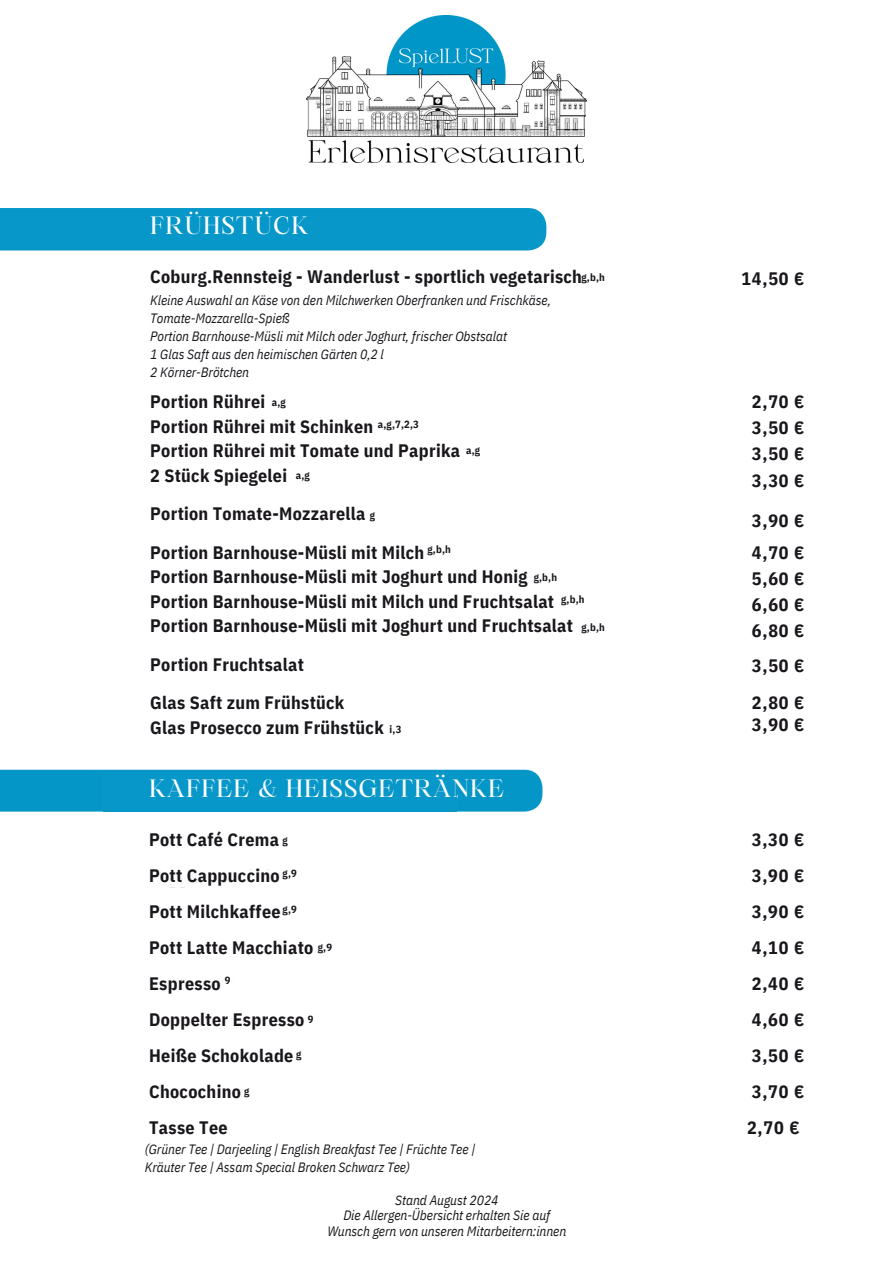
<style>
.page{position:relative;width:894px;height:1264px;background:#fff}
.page>*{position:absolute;margin:0;border:0;box-sizing:border-box;transform-origin:0 0}
.t1{font:24px "Maharlika";letter-spacing:.04em;color:#fff}
.t2{font:700 18px/36px "IBM Plex Sans Cond";letter-spacing:.015em;color:#1a171c}
.t3{font:italic 13.5px/18px "IBM Plex Sans Cond";letter-spacing:-.005em;color:#1a171c}
.t4{font:700 10.5px "IBM Plex Sans Cond";color:#1a171c}
</style>
<div class="page">
<img style="left:306px;top:15px;width:280px;height:148px">
<div style="left:0;top:208px;width:546px;height:42px;background:#0798c9"></div>
<div style="left:145px;top:209px;width:338px;height:37px;background:#0798c9"></div>
<img style="left:149px;top:869px;width:120px;height:19px">
<img style="left:0;top:769px;width:543px;height:43px">
<div style="left:103px;top:772px;width:353px;height:39px;background:#0798c9"></div>
<p class="t1" style="left:150px;top:216px;width:159px">FRÜHSTÜCK</p>
<h1 class="t2" style="left:150px;top:258px;width:433px">Coburg.Rennsteig - Wanderlust - sportlich vegetarisch</h1>
<h2 class="t3" style="left:150px;top:291px;width:402px">Kleine Auswahl an Käse von den Milchwerken Oberfranken und Frischkäse, Tomate-Mozzarella-Spieß<br>Portion Barnhouse-Müsli mit Milch oder Joghurt, frischer Obstsalat<br>1 Glas Saft aus den heimischen Gärten 0,2 l<br>2 Körner-Brötchen</h2>
<p class="t4" style="left:581px;top:270px;width:25px">g,b,h</p>
<h3 class="t2" style="left:150px;top:389px;width:311px;line-height:24.5px">Portion Rührei<br>Portion Rührei mit Schinken<br>Portion Rührei mit Tomate und Paprika<br>2 Stück Spiegelei</h3>
<h2 class="t2" style="left:150px;top:495px;width:217px">Portion Tomate-Mozzarella</h2>
<h2 class="t2" style="left:150px;top:539px;width:424px;line-height:24.5px">Portion Barnhouse-Müsli mit Milch<br>Portion Barnhouse-Müsli mit Joghurt und Honig Portion Barnhouse-Müsli mit Milch und Fruchtsalat Portion Barnhouse-Müsli mit Joghurt und Fruchtsalat</h2>
<h2 class="t2" style="left:150px;top:646px;width:155px">Portion Fruchtsalat</h2>
<h2 class="t2" style="left:150px;top:690px;width:235px;line-height:24.5px">Glas Saft zum Frühstück<br>Glas Prosecco zum Frühstück</h2>
<p class="t4" style="left:272px;top:395px;width:15px">a,g</p>
<p class="t4" style="left:378px;top:417px;width:42px">a,g,7,2,3</p>
<p class="t4" style="left:466px;top:443px;width:15px">a,g</p>
<p class="t4" style="left:296px;top:468px;width:15px">a,g</p>
<h3 class="t4" style="left:370px;top:508px;width:7px">g</h3>
<h3 class="t4" style="left:427px;top:542px;width:25px">g,b,h</h3>
<h2 class="t4" style="left:533px;top:570px;width:25px">g,b,h</h2>
<h2 class="t4" style="left:561px;top:592px;width:25px">g,b,h</h2>
<h2 class="t4" style="left:581px;top:620px;width:25px">g,b,h</h2>
<h2 class="t4" style="left:389px;top:722px;width:13px">i,3</h2>
<h1 class="t1" style="left:149px;top:778px;width:356px">KAFFEE &amp; HEISSGETRÄNKE</h1>
<p class="t2" style="left:741px;top:260px;width:64px">14,50 €</p>
<h2 class="t2" style="left:751px;top:383px;width:54px">2,70 €</h2>
<p class="t2" style="left:751px;top:409px;width:54px">3,50 €</p>
<p class="t2" style="left:751px;top:435px;width:54px">3,50 €</p>
<p class="t2" style="left:751px;top:462px;width:54px">3,30 €</p>
<p class="t2" style="left:751px;top:502px;width:54px">3,90 €</p>
<p class="t2" style="left:751px;top:534px;width:54px">4,70 €</p>
<p class="t2" style="left:751px;top:560px;width:54px">5,60 €</p>
<p class="t2" style="left:751px;top:586px;width:54px">6,60 €</p>
<p class="t2" style="left:751px;top:612px;width:54px">6,80 €</p>
<p class="t2" style="left:751px;top:647px;width:54px">3,50 €</p>
<p class="t2" style="left:751px;top:684px;width:54px">2,80 €</p>
<p class="t2" style="left:751px;top:705px;width:54px">3,90 €</p>
<p class="t2" style="left:149px;top:821px;width:166px">Pott Café Crema<br>Pott Cappuccino<br>Pott Milchkaffee<br>Pott Latte Macchiato<br>Espresso<br>Doppelter Espresso<br>Heiße Schokolade<br>Chocochino<br>Tasse Tee</p>
<p class="t2" style="left:746px;top:821px;width:59px;text-align:justify">3,30 € 3,90 € 3,90 € 4,10 € 2,40 € 4,60 € 3,50 € 3,70 € 2,70 €</p>
<p class="t3" style="left:145px;top:1139px;width:332px">(Grüner Tee | Darjeeling | English Breakfast Tee | Früchte Tee |<br>Kräuter Tee | Assam Special Broken Schwarz Tee)</p>
<h2 class="t4" style="left:282px;top:833px;width:7px">g</h2>
<h2 class="t4" style="left:282px;top:865px;width:16px">g,9</h2>
<h2 class="t4" style="left:282px;top:901px;width:16px">g,9</h2>
<h2 class="t4" style="left:318px;top:940px;width:16px">g,9</h2>
<h2 class="t4" style="left:225px;top:973px;width:7px">9</h2>
<h2 class="t4" style="left:308px;top:1012px;width:7px">9</h2>
<h2 class="t4" style="left:296px;top:1047px;width:7px">g</h2>
<h2 class="t4" style="left:244px;top:1084px;width:7px">g</h2>
<p class="t3" style="left:327px;top:1191px;width:240px;line-height:15.8px;text-align:center">Stand August 2024<br>Die Allergen-Übersicht erhalten Sie auf<br>Wunsch gern von unseren Mitarbeitern:innen</p>
</div>
